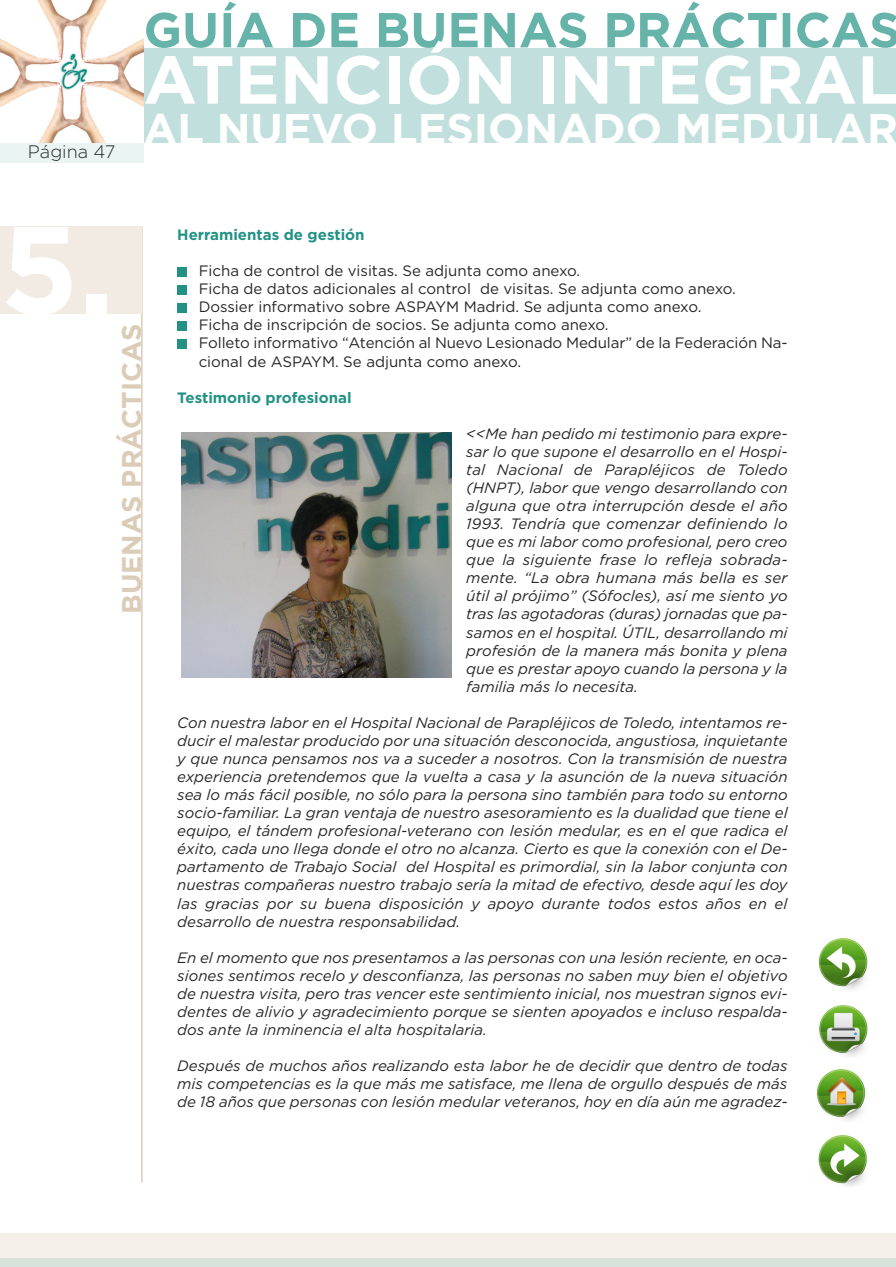
<style>
.page{position:relative;width:896px;height:1267px;background:#fff}
.page>*{position:absolute;margin:0;border:0;box-sizing:border-box;transform-origin:0 0}
.t1{font:700 124.42px "Gotham";color:#fff}
.t2{font:700 67.55px "Gotham";color:#fff}
.t3{font:700 42.88px "Gotham";color:#fff}
.t4{font:700 27.12px "Gotham";color:#dbccb8}
.t5{font:300 18.03px "Gotham";color:#272627}
.t6{font:italic 15.05px/18px "Gotham";color:#272627;text-align:justify}
.t7{font:15.05px/18px "Gotham";color:#272627}
.t8{font:700 15.05px "Gotham";color:#239284}
</style>
<div class="page">
<div style="left:1px;top:48px;width:895px;height:95px;background:#c1e0dd"></div>
<div style="left:177px;top:267px;width:10px;height:9px;background:#239284"></div>
<div style="left:177px;top:285px;width:10px;height:9px;background:#239284"></div>
<div style="left:177px;top:303px;width:10px;height:9px;background:#239284"></div>
<div style="left:177px;top:321px;width:10px;height:9px;background:#239284"></div>
<div style="left:177px;top:339px;width:10px;height:9px;background:#239284"></div>
<img style="left:1px;top:1px;width:142px;height:142px">
<svg style="left:146px;top:2px;width:722px;height:46px"></svg>
<div style="left:0;top:1233px;width:896px;height:25px;background:#f4efe9"></div>
<div style="left:0;top:1258px;width:896px;height:9px;background:#d7e2db"></div>
<hr style="left:141px;top:227px;width:2px;height:955px;background:#dbccb8">
<img style="left:819px;top:938px;width:49px;height:52px">
<img style="left:819px;top:1005px;width:49px;height:52px">
<img style="left:816px;top:1069px;width:50px;height:52px">
<img style="left:818px;top:1135px;width:49px;height:51px">
<div style="left:0;top:143px;width:143px;height:19px;background:#e9f4f3"></div>
<div style="left:0;top:227px;width:142px;height:87px;background:#f1ebe3"></div>
<img style="left:182px;top:433px;width:269px;height:244px">
<p class="t5" style="left:28px;top:145px;width:89px">Página 47</p>
<h2 class="t2" style="left:143px;top:54px;width:756px">ATENCIÓN INTEGRAL</h2>
<h3 class="t3" style="left:143px;top:113px;width:756px">AL NUEVO LESIONADO MEDULAR</h3>
<h1 class="t1" style="left:1px;top:223px;width:115px">5.</h1>
<h3 class="t4" style="left:121px;top:613px;width:292px;rotate:-90deg">BUENAS PRÁCTICAS</h3>
<p class="t8" style="left:177px;top:229px;width:189px">Herramientas de gestión</p>
<p class="t7" style="left:199px;top:263px;width:590px">Ficha de control de visitas. Se adjunta como anexo.<br>Ficha de datos adicionales al control de visitas. Se adjunta como anexo.<br>Dossier informativo sobre ASPAYM Madrid. Se adjunta como anexo.<br>Ficha de inscripción de socios. Se adjunta como anexo.<br>Folleto informativo “Atención al Nuevo Lesionado Medular” de la Federación Na&shy;cional de ASPAYM. Se adjunta como anexo.</p>
<p class="t8" style="left:177px;top:392px;width:176px">Testimonio profesional</p>
<p class="t6" style="left:466px;top:425px;width:323px">&lt;&lt;Me han pedido mi testimonio para expre&shy;sar lo que supone el desarrollo en el Hospi&shy;tal Nacional de Parapléjicos de Toledo (HNPT), labor que vengo desarrollando con alguna que otra interrupción desde el año 1993. Tendría que comenzar definiendo lo que es mi labor como profesional, pero creo que la siguiente frase lo refleja sobrada&shy;mente. “La obra humana más bella es ser útil al prójimo” (Sófocles), así me siento yo tras las agotadoras (duras) jornadas que pa&shy;samos en el hospital. ÚTIL, desarrollando mi profesión de la manera más bonita y plena que es prestar apoyo cuando la persona y la familia más lo necesita.</p>
<p class="t6" style="left:177px;top:714px;width:611px">Con nuestra labor en el Hospital Nacional de Parapléjicos de Toledo, intentamos re&shy;ducir el malestar producido por una situación desconocida, angustiosa, inquietante y que nunca pensamos nos va a suceder a nosotros. Con la transmisión de nuestra experiencia pretendemos que la vuelta a casa y la asunción de la nueva situación sea lo más fácil posible, no sólo para la persona sino también para todo su entorno socio-familiar. La gran ventaja de nuestro asesoramiento es la dualidad que tiene el equipo, el tándem profesional-veterano con lesión medular, es en el que radica el éxito, cada uno llega donde el otro no alcanza. Cierto es que la conexión con el De&shy;partamento de Trabajo Social del Hospital es primordial, sin la labor conjunta con nuestras compañeras nuestro trabajo sería la mitad de efectivo, desde aquí les doy las gracias por su buena disposición y apoyo durante todos estos años en el desarrollo de nuestra responsabilidad.</p>
<p class="t6" style="left:177px;top:949px;width:611px">En el momento que nos presentamos a las personas con una lesión reciente, en oca&shy;siones sentimos recelo y desconfianza, las personas no saben muy bien el objetivo de nuestra visita, pero tras vencer este sentimiento inicial, nos muestran signos evi&shy;dentes de alivio y agradecimiento porque se sienten apoyados e incluso respalda&shy;dos ante la inminencia el alta hospitalaria.</p>
<p class="t6" style="left:177px;top:1057px;width:612px">Después de muchos años realizando esta labor he de decidir que dentro de todas mis competencias es la que más me satisface, me llena de orgullo después de más de 18 años que personas con lesión medular veteranos, hoy en día aún me agradez-</p>
</div>
